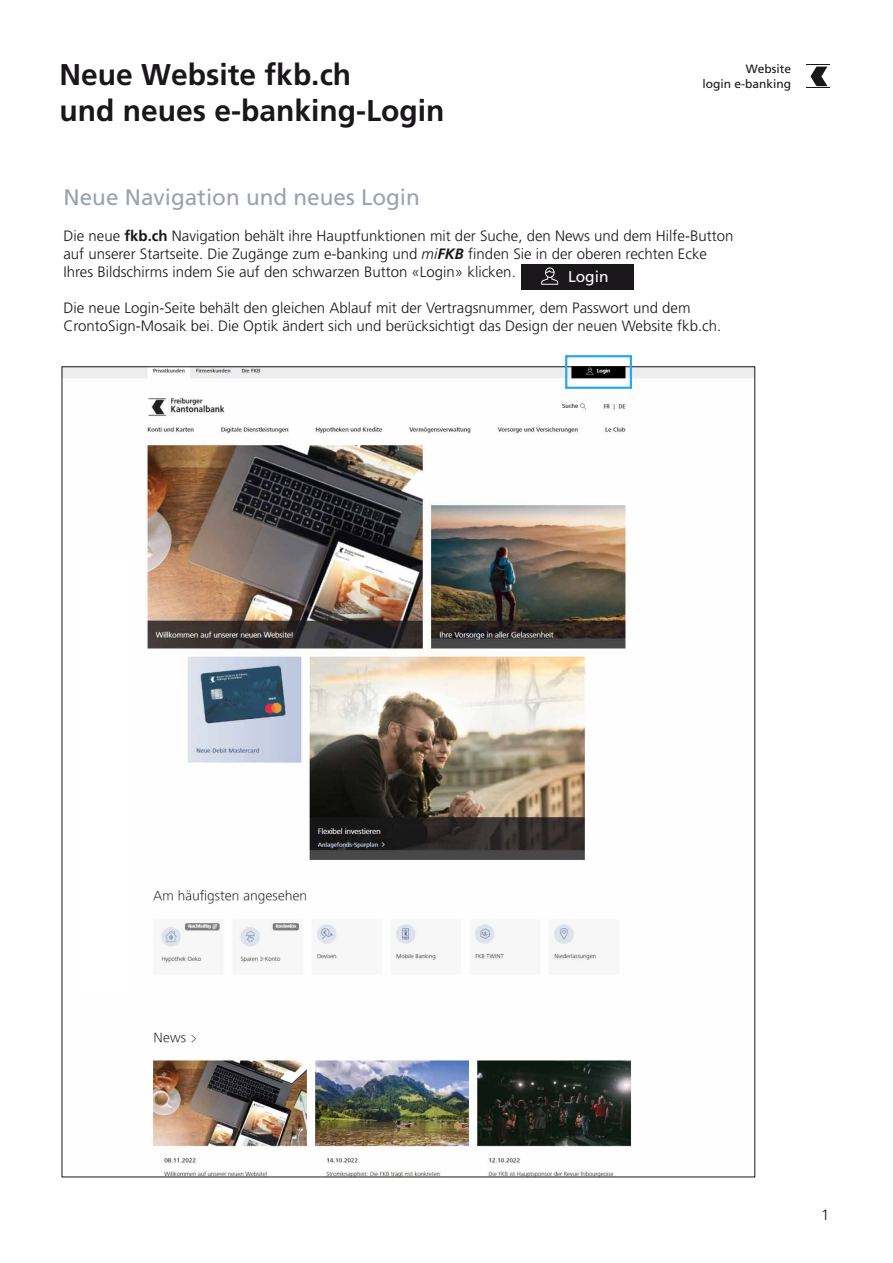
<style>
.page{position:relative;width:893px;height:1263px;background:#fff}
.page>*{position:absolute;margin:0;border:0;box-sizing:border-box;transform-origin:0 0}
.t1{font:700 30px "Frutiger";color:#1a171b}
.t2{font:22.5px "Frutiger";color:#9ba1b1}
.t3{font:15.6px "Frutiger";color:#fff}
.t4{font:300 15px/18px "Frutiger";color:#1a171b}
.t5{font:12px "Frutiger";color:#1a171b}
.s1{font-weight:700}
.s2{font-style:italic}
.s3{font-weight:700;font-style:italic}
</style>
<div class="page">
<svg style="left:806px;top:66px;width:24px;height:22px"></svg>
<img style="left:64px;top:368px;width:689px;height:807px">
<div style="left:565px;top:355px;width:67px;height:34px;border:2px solid #2ba7f3"></div>
<div style="left:79px;top:554px;width:48px;height:439px;background:#fff"></div>
<div style="left:521px;top:264px;width:112px;height:26px;background:#1a171b"></div>
<svg style="left:541px;top:267px;width:17px;height:18px"></svg>
<h1 class="t1" style="left:60px;top:57px;width:293px">Neue Website fkb.ch</h1>
<h1 class="t1" style="left:60px;top:93px;width:387px">und neues e-banking-Login</h1>
<h2 class="t2" style="left:63px;top:184px;width:358px">Neue Navigation und neues Login</h2>
<p class="t5" style="left:746px;top:62px;width:47px">Website</p>
<p class="t5" style="left:702px;top:77px;width:90px">login e-banking</p>
<p class="t4" style="left:63px;top:226px;width:671px">Die neue <span class="s1">fkb.ch</span> Navigation behält ihre Hauptfunktionen mit der Suche, den News und dem Hilfe-Button auf unserer Startseite. Die Zugänge zum e-banking und <span class="s2">mi</span><span class="s3">FKB</span> finden Sie in der oberen rechten Ecke<br>Ihres Bildschirms indem Sie auf den schwarzen Button «Login» klicken.</p>
<p class="t4" style="left:63px;top:298px;width:659px">Die neue Login-Seite behält den gleichen Ablauf mit der Vertragsnummer, dem Passwort und dem<br>CrontoSign-Mosaik bei. Die Optik ändert sich und berücksichtigt das Design der neuen Website fkb.ch.</p>
<p class="t3" style="left:568px;top:268px;width:42px">Login</p>
<p class="t4" style="left:821px;top:1205px;width:10px">1</p>
</div>
